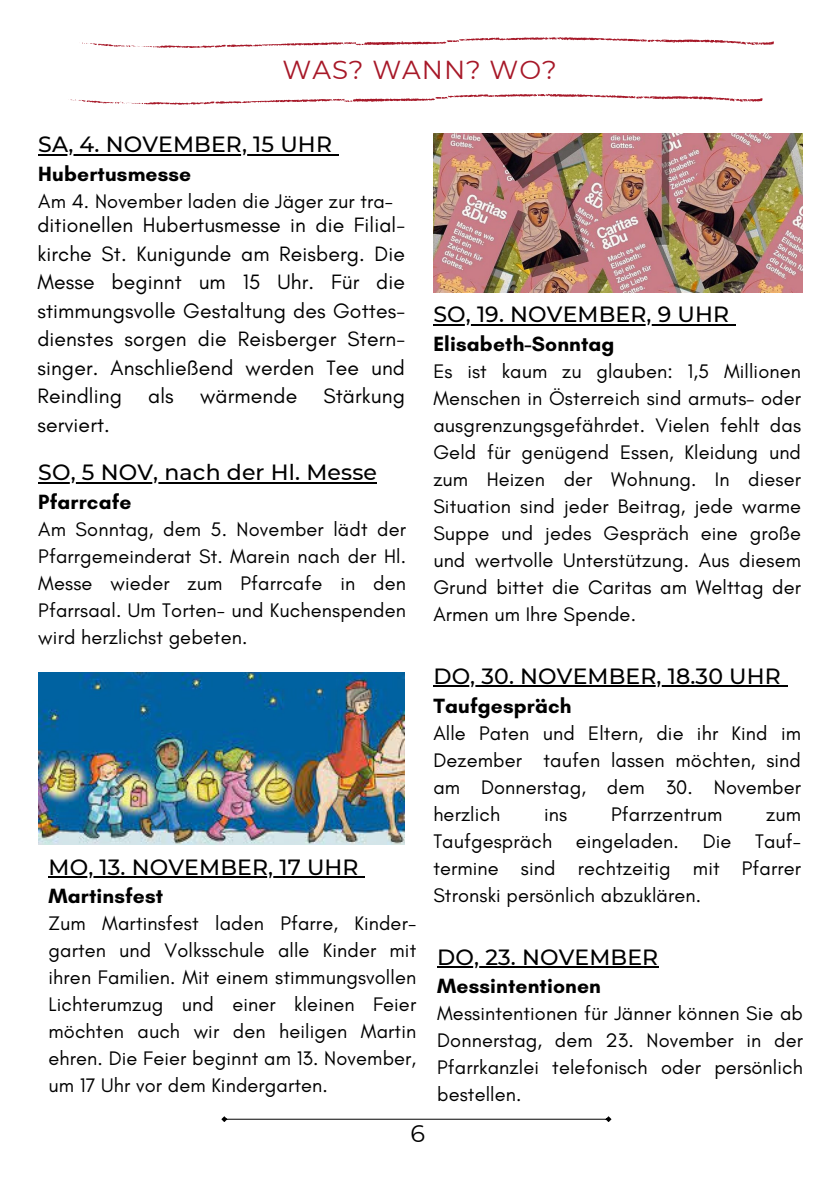
<style>
.page{position:relative;width:839px;height:1191px;background:#fff}
.page>*{position:absolute;margin:0;border:0;box-sizing:border-box;transform-origin:0 0}
.t1{font:26px "Montserrat";letter-spacing:.035em;color:#a71828}
.t2{font:24px "Montserrat";color:#000}
.t3{font:500 22px "Montserrat";letter-spacing:.005em;color:#000}
.t4{font:21.2px/28.4px "Glacial Indifference";letter-spacing:.005em;color:#000;text-align:justify}
.t5{font:700 21px "Glacial Indifference";letter-spacing:.005em;color:#000}
.t6{font:20px/27px "Glacial Indifference";letter-spacing:.005em;color:#000;text-align:justify}
</style>
<div class="page">
<svg style="left:221px;top:1116px;width:390px;height:6px"></svg>
<svg style="left:70px;top:94px;width:692px;height:11px"></svg>
<svg style="left:82px;top:37px;width:691px;height:11px"></svg>
<img style="left:433px;top:134px;width:369px;height:159px">
<img style="left:38px;top:672px;width:366px;height:173px">
<hr style="left:437px;top:966px;width:221px;height:2px;background:#000">
<hr style="left:433px;top:686px;width:348px;height:1px;background:#000">
<hr style="left:49px;top:876px;width:310px;height:2px;background:#000">
<svg style="left:359px;top:876px;width:6px;height:2px"></svg>
<hr style="left:38px;top:482px;width:339px;height:1px;background:#000">
<hr style="left:433px;top:324px;width:296px;height:1px;background:#000">
<hr style="left:38px;top:154px;width:294px;height:1px;background:#000">
<p class="t1" style="left:282px;top:53px;width:276px">WAS? WANN? WO?</p>
<p class="t3" style="left:38px;top:131px;width:295px">SA, 4. NOVEMBER, 15 UHR</p>
<p class="t5" style="left:38px;top:161px;width:154px">Hubertusmesse</p>
<p class="t6" style="left:38px;top:187px;width:356px">Am 4. November laden die Jäger zur tra-</p>
<p class="t4" style="left:37px;top:211px;width:369px">ditionellen Hubertusmesse in die Filial&shy;kirche St. Kunigunde am Reisberg. Die Messe beginnt um 15 Uhr. Für die stimmungsvolle Gestaltung des Gottes&shy;dienstes sorgen die Reisberger Stern&shy;singer. Anschließend werden Tee und Reindling als wärmende Stärkung serviert.</p>
<p class="t3" style="left:38px;top:459px;width:340px">SO, 5 NOV, nach der Hl. Messe</p>
<p class="t5" style="left:38px;top:489px;width:95px">Pfarrcafe</p>
<p class="t6" style="left:38px;top:515px;width:369px">Am Sonntag, dem 5. November lädt der Pfarrgemeinderat St. Marein nach der Hl.<br>Messe wieder zum Pfarrcafe in den Pfarrsaal. Um Torten- und Kuchenspenden wird herzlichst gebeten.</p>
<p class="t3" style="left:49px;top:853px;width:311px">MO, 13. NOVEMBER, 17 UHR</p>
<p class="t5" style="left:49px;top:883px;width:116px">Martinsfest</p>
<p class="t6" style="left:49px;top:910px;width:369px">Zum Martinsfest laden Pfarre, Kinder&shy;garten und Volksschule alle Kinder mit ihren Familien. Mit einem stimmungsvollen Lichterumzug und einer kleinen Feier möchten auch wir den heiligen Martin ehren. Die Feier beginnt am 13. November, um 17 Uhr vor dem Kindergarten.</p>
<p class="t3" style="left:433px;top:301px;width:297px">SO, 19. NOVEMBER, 9 UHR</p>
<p class="t5" style="left:433px;top:331px;width:183px">Elisabeth-Sonntag</p>
<p class="t6" style="left:433px;top:357px;width:369px">Es ist kaum zu glauben: 1,5 Millionen Menschen in Österreich sind armuts– oder ausgrenzungsgefährdet. Vielen fehlt das Geld für genügend Essen, Kleidung und zum Heizen der Wohnung. In dieser Situation sind jeder Beitrag, jede warme Suppe und jedes Gespräch eine große und wertvolle Unterstützung. Aus diesem Grund bittet die Caritas am Welttag der Armen um Ihre Spende.</p>
<p class="t3" style="left:433px;top:663px;width:349px">DO, 30. NOVEMBER, 18.30 UHR</p>
<p class="t5" style="left:433px;top:693px;width:140px">Taufgespräch</p>
<p class="t6" style="left:433px;top:719px;width:369px">Alle Paten und Eltern, die ihr Kind im Dezember taufen lassen möchten, sind am Donnerstag, dem 30. November herzlich</p>
<p class="t6" style="left:544px;top:800px;width:25px">ins</p>
<p class="t6" style="left:611px;top:800px;width:113px">Pfarrzentrum</p>
<p class="t6" style="left:433px;top:800px;width:369px;text-indent:333px">zum Taufgespräch eingeladen. Die Tauf&shy;termine sind rechtzeitig mit Pfarrer Stronski persönlich abzuklären.</p>
<p class="t3" style="left:437px;top:943px;width:222px">DO, 23. NOVEMBER</p>
<p class="t5" style="left:437px;top:973px;width:165px">Messintentionen</p>
<p class="t6" style="left:437px;top:1000px;width:367px">Messintentionen für Jänner können Sie ab Donnerstag, dem 23. November in der Pfarrkanzlei telefonisch oder persönlich bestellen.</p>
<p class="t2" style="left:410px;top:1119px;width:16px">6</p>
</div>
